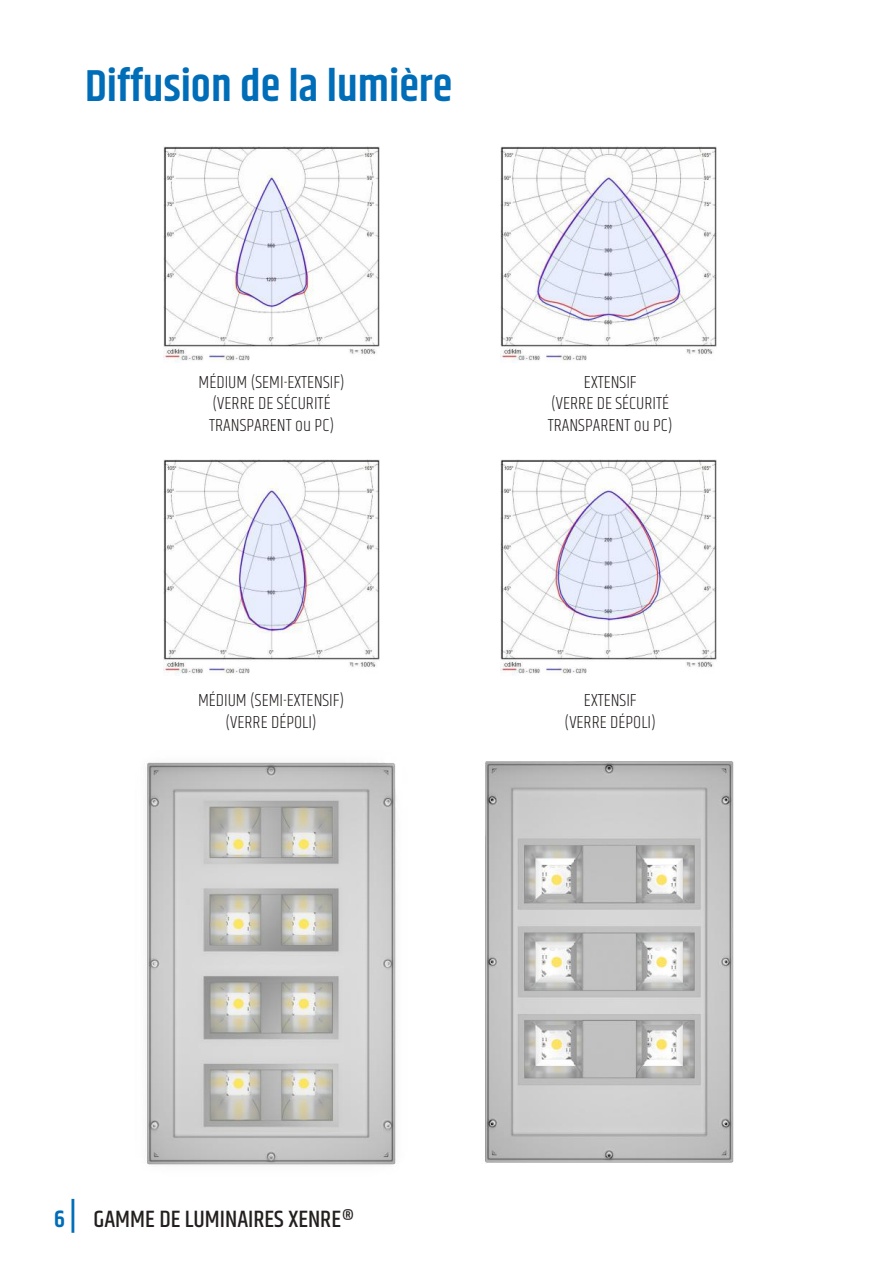
<style>
.page{position:relative;width:893px;height:1263px;background:#fff}
.page>*{position:absolute;margin:0;border:0;box-sizing:border-box;transform-origin:0 0}
.t1{font:600 45px "Khand";color:#006db9}
.t2{font:500 24px "Khand";color:#241f1f}
.t3{font:300 18px/21.6px "Khand";color:#241f1f;text-align:center}
.s1{font-weight:600;color:#006db9}
.s2{font-weight:600;font-size:33px;color:#006db9}
</style>
<div class="page">
<img style="left:485px;top:761px;width:249px;height:402px">
<img style="left:147px;top:762px;width:249px;height:403px">
<img style="left:501px;top:147px;width:216px;height:216px">
<img style="left:163px;top:147px;width:216px;height:216px">
<img style="left:163px;top:460px;width:216px;height:216px">
<img style="left:501px;top:460px;width:216px;height:216px">
<h1 class="t1" style="left:85px;top:56px;width:369px">Diffusion de la lumière</h1>
<p class="t3" style="left:199px;top:372px;width:148px">MÉDIUM (SEMI-EXTENSIF) (VERRE DE SÉCURITÉ<br>TRANSPARENT ou PC)</p>
<p class="t3" style="left:548px;top:372px;width:127px">EXTENSIF<br>(VERRE DE SÉCURITÉ<br>TRANSPARENT ou PC)</p>
<p class="t3" style="left:198px;top:690px;width:148px">MÉDIUM (SEMI-EXTENSIF) (VERRE DÉPOLI)</p>
<p class="t3" style="left:565px;top:690px;width:93px">EXTENSIF (VERRE DÉPOLI)</p>
<h2 class="t2" style="left:54px;top:1204px;width:302px"><span class="s1">6</span> <span class="s2">|</span> GAMME DE LUMINAIRES XENRE®</h2>
</div>
